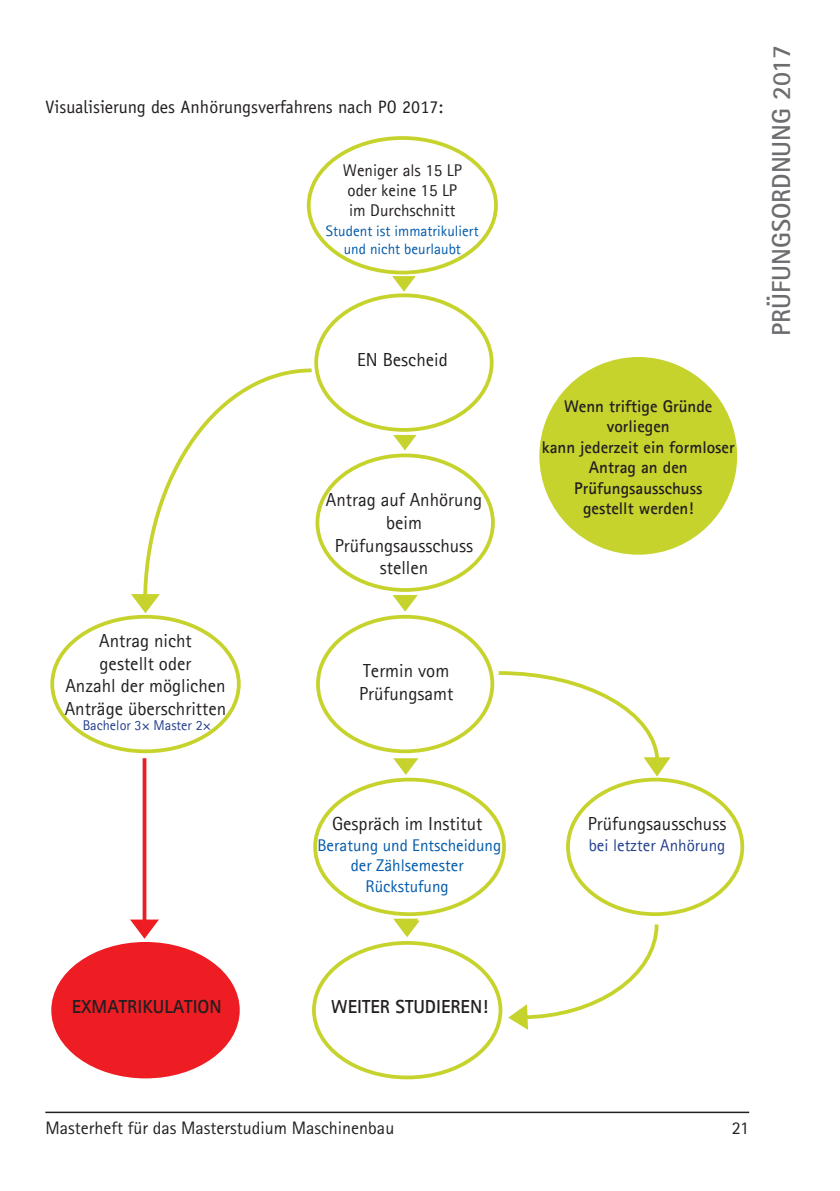
<style>
.page{position:relative;width:840px;height:1191px;background:#fff}
.page>*{position:absolute;margin:0;border:0;box-sizing:border-box;transform-origin:0 0}
.t1{font:700 26px "Rotis Sans Serif Std";color:#6c6d70}
.t2{font:18.8px/22.6px "Agfa Rotis Sans Serif";color:#231f20;text-align:center}
.t3{font:700 18.8px "Agfa Rotis Sans Serif";color:#231f20}
.t4{font:18px "Officina Sans";color:#231f20}
.t5{font:18px "Rotis Sans Serif Std";color:#231f20}
.t6{font:700 17px/20.4px "Agfa Rotis Sans Serif";color:#231f20;text-align:center}
.t7{font:17px/20.4px "Agfa Rotis Sans Serif";color:#015aaa;text-align:center}
.t8{font:17px/20.4px "Agfa Rotis Sans Serif";color:#231f20}
.t9{font:17px "Agfa Rotis Sans Serif";color:#253f8e}
.t10{font:15px/18.2px "Agfa Rotis Sans Serif";color:#015aaa;text-align:center}
.t11{font:14.2px "Agfa Rotis Sans Serif";color:#253f8e}
</style>
<div class="page">
<hr style="left:45px;top:1111px;width:703px;height:2px;background:#231f20">
<div style="left:307px;top:136px;width:190px;height:138px;border:4px solid #c7d32d;border-radius:50%"></div>
<svg style="left:392px;top:595px;width:26px;height:17px"></svg>
<svg style="left:143px;top:368px;width:172px;height:222px"></svg>
<svg style="left:129px;top:590px;width:32px;height:26px"></svg>
<svg style="left:393px;top:758px;width:26px;height:17px"></svg>
<svg style="left:392px;top:276px;width:24px;height:16px"></svg>
<svg style="left:393px;top:434px;width:23px;height:17px"></svg>
<svg style="left:494px;top:671px;width:177px;height:106px"></svg>
<div style="left:314px;top:293px;width:179px;height:139px;border:4px solid #c7d32d;border-radius:50%"></div>
<div style="left:315px;top:453px;width:179px;height:139px;border:4px solid #c7d32d;border-radius:50%"></div>
<div style="left:316px;top:615px;width:178px;height:138px;border:4px solid #c7d32d;border-radius:50%"></div>
<div style="left:313px;top:777px;width:192px;height:139px;border:4px solid #c7d32d;border-radius:50%"></div>
<div style="left:312px;top:941px;width:190px;height:138px;border:4px solid #c7d32d;border-radius:50%"></div>
<div style="left:52px;top:943px;width:187px;height:134px;background:#ee1d23;border-radius:50%"></div>
<div style="left:565px;top:777px;width:178px;height:139px;border:4px solid #c7d32d;border-radius:50%"></div>
<div style="left:50px;top:615px;width:190px;height:138px;border:4px solid #c7d32d;border-radius:50%"></div>
<svg style="left:508px;top:924px;width:151px;height:106px"></svg>
<svg style="left:130px;top:916px;width:29px;height:23px"></svg>
<svg style="left:142px;top:758px;width:4px;height:166px"></svg>
<svg style="left:393px;top:918px;width:27px;height:19px"></svg>
<div style="left:537px;top:355px;width:201px;height:201px;background:#c7d32d;border-radius:50%"></div>
<div style="left:535px;top:353px;width:205px;height:205px;border:4px solid #fff;border-radius:50%"></div>
<p class="t4" style="left:45px;top:97px;width:399px">Visualisierung des Anhörungsverfahrens nach PO 2017:</p>
<p class="t8" style="left:343px;top:159px;width:120px">Weniger als 15 LP oder keine 15 LP im Durchschnitt</p>
<p class="t10" style="left:326px;top:221px;width:154px">Student ist immatrikuliert und nicht beurlaubt</p>
<p class="t2" style="left:357px;top:348px;width:92px">EN Bescheid</p>
<p class="t2" style="left:65px;top:629px;width:163px">Antrag nicht<br>gestellt oder<br>Anzahl der möglichen<br>Anträge überschritten</p>
<p class="t11" style="left:83px;top:717px;width:130px">Bachelor 3× Master 2×</p>
<p class="t2" style="left:326px;top:488px;width:158px">Antrag auf Anhörung beim<br>Prüfungsausschuss stellen</p>
<p class="t2" style="left:359px;top:659px;width:96px;text-align:left">Termin vom<br>Prüfungsamt</p>
<p class="t2" style="left:332px;top:812px;width:152px">Gespräch im Institut</p>
<p class="t7" style="left:317px;top:834px;width:185px">Beratung und Entscheidung der Zählsemester<br>Rückstufung</p>
<p class="t3" style="left:72px;top:994px;width:151px">EXMATRIKULATION</p>
<p class="t3" style="left:331px;top:994px;width:158px">WEITER STUDIEREN!</p>
<p class="t6" style="left:541px;top:396px;width:194px">Wenn triftige Gründe vorliegen<br>kann jederzeit ein formloser<br>Antrag an den<br>Prüfungsausschuss<br>gestellt werden!</p>
<h1 class="t1" style="left:764px;top:336px;width:292px;rotate:-90deg">PRÜFUNGSORDNUNG 2017</h1>
<p class="t2" style="left:587px;top:812px;width:140px">Prüfungsausschuss</p>
<p class="t9" style="left:588px;top:835px;width:138px">bei letzter Anhörung</p>
<p class="t5" style="left:45px;top:1117px;width:350px">Masterheft für das Masterstudium Maschinenbau</p>
<p class="t5" style="left:731px;top:1117px;width:19px">21</p>
</div>
